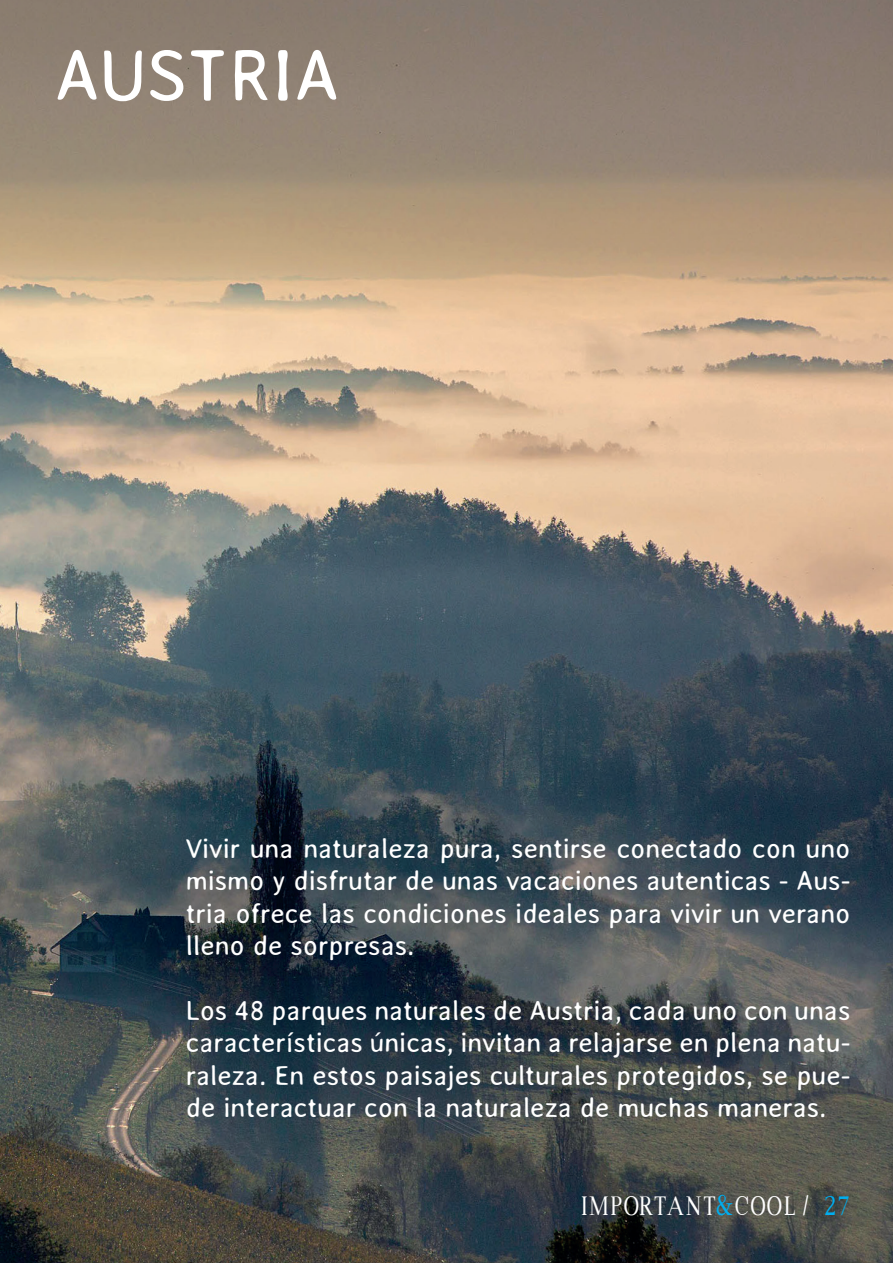
<style>
.page{position:relative;width:893px;height:1263px;background:#fff}
.page>*{position:absolute;margin:0;border:0;box-sizing:border-box;transform-origin:0 0}
.t1{font:72px "Averia Sans";color:#fff}
.t2{font:27px/32.4px "Averia Sans";color:#fff;text-align:justify}
.t3{font:27px "VIP Roman";color:#fff;scale:.83 1}
.s1{color:#00aeef}
</style>
<div class="page">
<img style="left:0;top:0;width:893px;height:1263px">
<h1 class="t1" style="left:54px;top:36px;width:287px">AUSTRIA</h1>
<p class="t2" style="left:186px;top:832px;width:666px">Vivir una naturaleza pura, sentirse conectado con uno mismo y disfrutar de unas vacaciones autenticas - Aus&shy;tria ofrece las condiciones ideales para vivir un verano lleno de sorpresas.</p>
<p class="t2" style="left:186px;top:994px;width:666px">Los 48 parques naturales de Austria, cada uno con unas características únicas, invitan a relajarse en plena natu&shy;raleza. En estos paisajes culturales protegidos, se pue&shy;de interactuar con la naturaleza de muchas maneras.</p>
<p class="t3" style="left:581px;top:1190px;width:327px">IMPORTANT<span class="s1">&amp;</span>COOL / <span class="s1">27</span></p>
</div>
